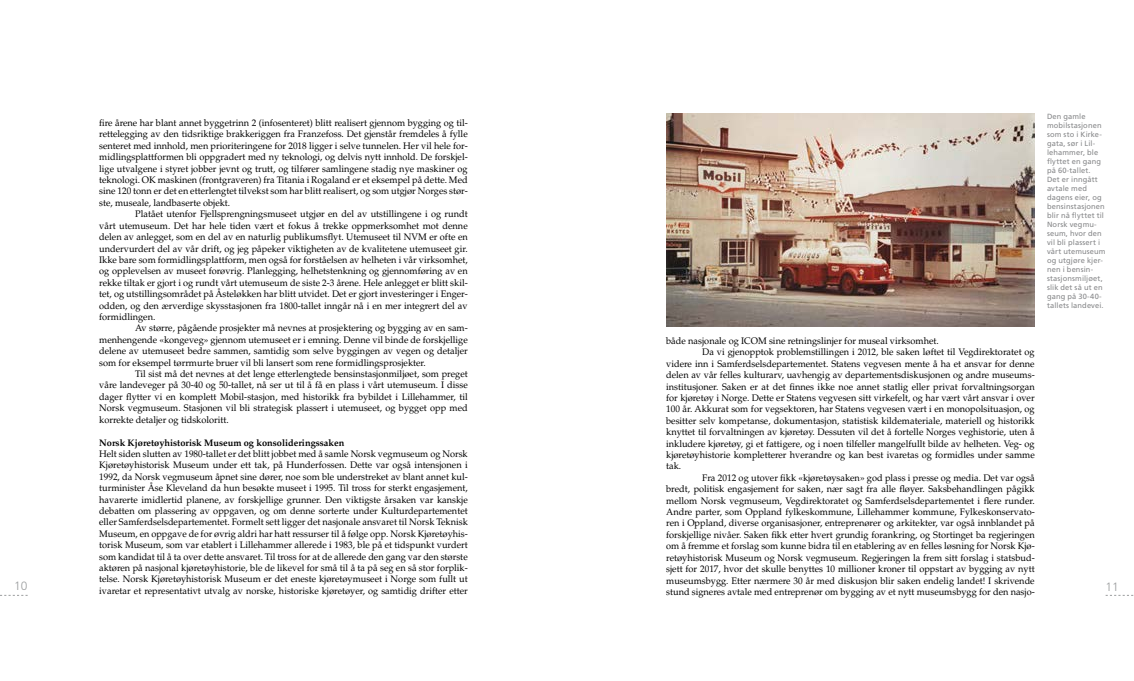
<style>
.page{position:relative;width:1134px;height:681px;background:#fff}
.page>*{position:absolute;margin:0;border:0;box-sizing:border-box;transform-origin:0 0}
.t1{font:300 12px "Frutiger LT Std";color:#9c9e9f}
.t2{font:9.5px/11.4px "Palatino LT Std";color:#000;text-align:justify}
.t3{font:700 9.5px "Palatino LT Std";color:#000}
.t4{font:7.5px/9px "Frutiger LT Std";letter-spacing:.015em;color:#87888a}
</style>
<div class="page">
<img style="left:666px;top:113px;width:369px;height:213px">
<p class="t4" style="left:1047px;top:112px;width:60px">Den gamle mobilstasjonen som sto i Kirke&shy;gata, sør i Lil&shy;lehammer, ble flyttet en gang på 60-tallet.<br>Det er inngått avtale med dagens eier, og bensinstasjonen blir nå flyttet til<br>Norsk vegmu&shy;seum, hvor den vil bli plassert i vårt utemuseum og utgjøre kjer&shy;nen i bensin&shy;stasjonsmiljøet, slik det så ut en gang på 30-40- tallets landevei.</p>
<p class="t2" style="left:99px;top:117px;width:370px">fire årene har blant annet byggetrinn 2 (infosenteret) blitt realisert gjennom bygging og til&shy;rettelegging av den tidsriktige brakkeriggen fra Franzefoss. Det gjenstår fremdeles å fylle senteret med innhold, men prioriteringene for 2018 ligger i selve tunnelen. Her vil hele for&shy;midlingsplattformen bli oppgradert med ny teknologi, og delvis nytt innhold. De forskjel&shy;lige utvalgene i styret jobber jevnt og trutt, og tilfører samlingene stadig nye maskiner og teknologi. OK maskinen (frontgraveren) fra Titania i Rogaland er et eksempel på dette. Med sine 120 tonn er det en etterlengtet tilvekst som har blitt realisert, og som utgjør Norges stør&shy;ste, museale, landbaserte objekt.</p>
<p class="t2" style="left:99px;top:208px;width:370px;text-indent:36px">Platået utenfor Fjellsprengningsmuseet utgjør en del av utstillingene i og rundt vårt utemuseum. Det har hele tiden vært et fokus å trekke oppmerksomhet mot denne delen av anlegget, som en del av en naturlig publikumsflyt. Utemuseet til NVM er ofte en undervurdert del av vår drift, og jeg påpeker viktigheten av de kvalitetene utemuseet gir.<br>Ikke bare som formidlingsplattform, men også for forståelsen av helheten i vår virksomhet, og opplevelsen av museet forøvrig. Planlegging, helhetstenkning og gjennomføring av en rekke tiltak er gjort i og rundt vårt utemuseum de siste 2-3 årene. Hele anlegget er blitt skil&shy;tet, og utstillingsområdet på Åsteløkken har blitt utvidet. Det er gjort investeringer i Enger&shy;odden, og den ærverdige skysstasjonen fra 1800-tallet inngår nå i en mer integrert del av formidlingen.</p>
<p class="t2" style="left:99px;top:322px;width:370px;text-indent:36px">Av større, pågående prosjekter må nevnes at prosjektering og bygging av en sam&shy;menhengende «kongeveg» gjennom utemuseet er i emning. Denne vil binde de forskjellige delene av utemuseet bedre sammen, samtidig som selve byggingen av vegen og detaljer som for eksempel tørrmurte bruer vil bli lansert som rene formidlingsprosjekter.</p>
<p class="t2" style="left:99px;top:368px;width:370px;text-indent:36px">Til sist må det nevnes at det lenge etterlengtede bensinstasjonmiljøet, som preget våre landeveger på 30-40 og 50-tallet, nå ser ut til å få en plass i vårt utemuseum. I disse dager flytter vi en komplett Mobil-stasjon, med historikk fra bybildet i Lillehammer, til Norsk vegmuseum. Stasjonen vil bli strategisk plassert i utemuseet, og bygget opp med korrekte detaljer og tidskoloritt.</p>
<p class="t3" style="left:99px;top:436px;width:247px">Norsk Kjøretøyhistorisk Museum og konsolideringssaken</p>
<p class="t2" style="left:99px;top:448px;width:370px">Helt siden slutten av 1980-tallet er det blitt jobbet med å samle Norsk vegmuseum og Norsk Kjøretøyhistorisk Museum under ett tak, på Hunderfossen. Dette var også intensjonen i 1992, da Norsk vegmuseum åpnet sine dører, noe som ble understreket av blant annet kul&shy;turminister Åse Kleveland da hun besøkte museet i 1995. Til tross for sterkt engasjement, havarerte imidlertid planene, av forskjellige grunner. Den viktigste årsaken var kanskje debatten om plassering av oppgaven, og om denne sorterte under Kulturdepartementet eller Samferdselsdepartementet. Formelt sett ligger det nasjonale ansvaret til Norsk Teknisk Museum, en oppgave de for øvrig aldri har hatt ressurser til å følge opp. Norsk Kjøretøyhis&shy;torisk Museum, som var etablert i Lillehammer allerede i 1983, ble på et tidspunkt vurdert som kandidat til å ta over dette ansvaret. Til tross for at de allerede den gang var den største aktøren på nasjonal kjøretøyhistorie, ble de likevel for små til å ta på seg en så stor forplik&shy;telse. Norsk Kjøretøyhistorisk Museum er det eneste kjøretøymuseet i Norge som fullt ut ivaretar et representativt utvalg av norske, historiske kjøretøyer, og samtidig drifter etter</p>
<p class="t2" style="left:666px;top:335px;width:274px">både nasjonale og ICOM sine retningslinjer for museal virksomhet.</p>
<p class="t2" style="left:702px;top:346px;width:334px">Da vi gjenopptok problemstillingen i 2012, ble saken løftet til Vegdirektoratet og</p>
<p class="t2" style="left:666px;top:358px;width:370px">videre inn i Samferdselsdepartementet. Statens vegvesen mente å ha et ansvar for denne</p>
<p class="t2" style="left:666px;top:369px;width:370px">delen av vår felles kulturarv, uavhengig av departementsdiskusjonen og andre museums-</p>
<p class="t2" style="left:666px;top:380px;width:370px">institusjoner. Saken er at det finnes ikke noe annet statlig eller privat forvaltningsorgan</p>
<p class="t2" style="left:666px;top:392px;width:370px">for kjøretøy i Norge. Dette er Statens vegvesen sitt virkefelt, og har vært vårt ansvar i over</p>
<p class="t2" style="left:666px;top:403px;width:370px">100 år. Akkurat som for vegsektoren, har Statens vegvesen vært i en monopolsituasjon, og</p>
<p class="t2" style="left:666px;top:415px;width:370px">besitter selv kompetanse, dokumentasjon, statistisk kildemateriale, materiell og historikk</p>
<p class="t2" style="left:666px;top:426px;width:370px">knyttet til forvaltningen av kjøretøy. Dessuten vil det å fortelle Norges veghistorie, uten å</p>
<p class="t2" style="left:666px;top:437px;width:370px">inkludere kjøretøy, gi et fattigere, og i noen tilfeller mangelfullt bilde av helheten. Veg- og</p>
<p class="t2" style="left:666px;top:449px;width:370px">kjøretøyhistorie kompletterer hverandre og kan best ivaretas og formidles under samme</p>
<p class="t2" style="left:666px;top:460px;width:17px">tak.</p>
<p class="t2" style="left:702px;top:472px;width:334px">Fra 2012 og utover fikk «kjøretøysaken» god plass i presse og media. Det var også</p>
<p class="t2" style="left:666px;top:483px;width:370px">bredt, politisk engasjement for saken, nær sagt fra alle fløyer. Saksbehandlingen pågikk</p>
<p class="t2" style="left:666px;top:494px;width:370px">mellom Norsk vegmuseum, Vegdirektoratet og Samferdselsdepartementet i flere runder.</p>
<p class="t2" style="left:666px;top:506px;width:370px">Andre parter, som Oppland fylkeskommune, Lillehammer kommune, Fylkeskonservato-</p>
<p class="t2" style="left:666px;top:517px;width:370px">ren i Oppland, diverse organisasjoner, entreprenører og arkitekter, var også innblandet på</p>
<p class="t2" style="left:666px;top:529px;width:370px">forskjellige nivåer. Saken fikk etter hvert grundig forankring, og Stortinget ba regjeringen</p>
<p class="t2" style="left:666px;top:540px;width:370px">om å fremme et forslag som kunne bidra til en etablering av en felles løsning for Norsk Kjø-</p>
<p class="t2" style="left:666px;top:551px;width:370px">retøyhistorisk Museum og Norsk vegmuseum. Regjeringen la frem sitt forslag i statsbud-</p>
<p class="t2" style="left:666px;top:563px;width:370px">sjett for 2017, hvor det skulle benyttes 10 millioner kroner til oppstart av bygging av nytt</p>
<p class="t2" style="left:666px;top:574px;width:370px">museumsbygg. Etter nærmere 30 år med diskusjon blir saken endelig landet! I skrivende</p>
<p class="t2" style="left:666px;top:586px;width:370px">stund signeres avtale med entreprenør om bygging av et nytt museumsbygg for den nasjo-</p>
<p class="t1" style="left:14px;top:579px;width:15px">10</p>
<p class="t1" style="left:1106px;top:579px;width:15px">11</p>
</div>
